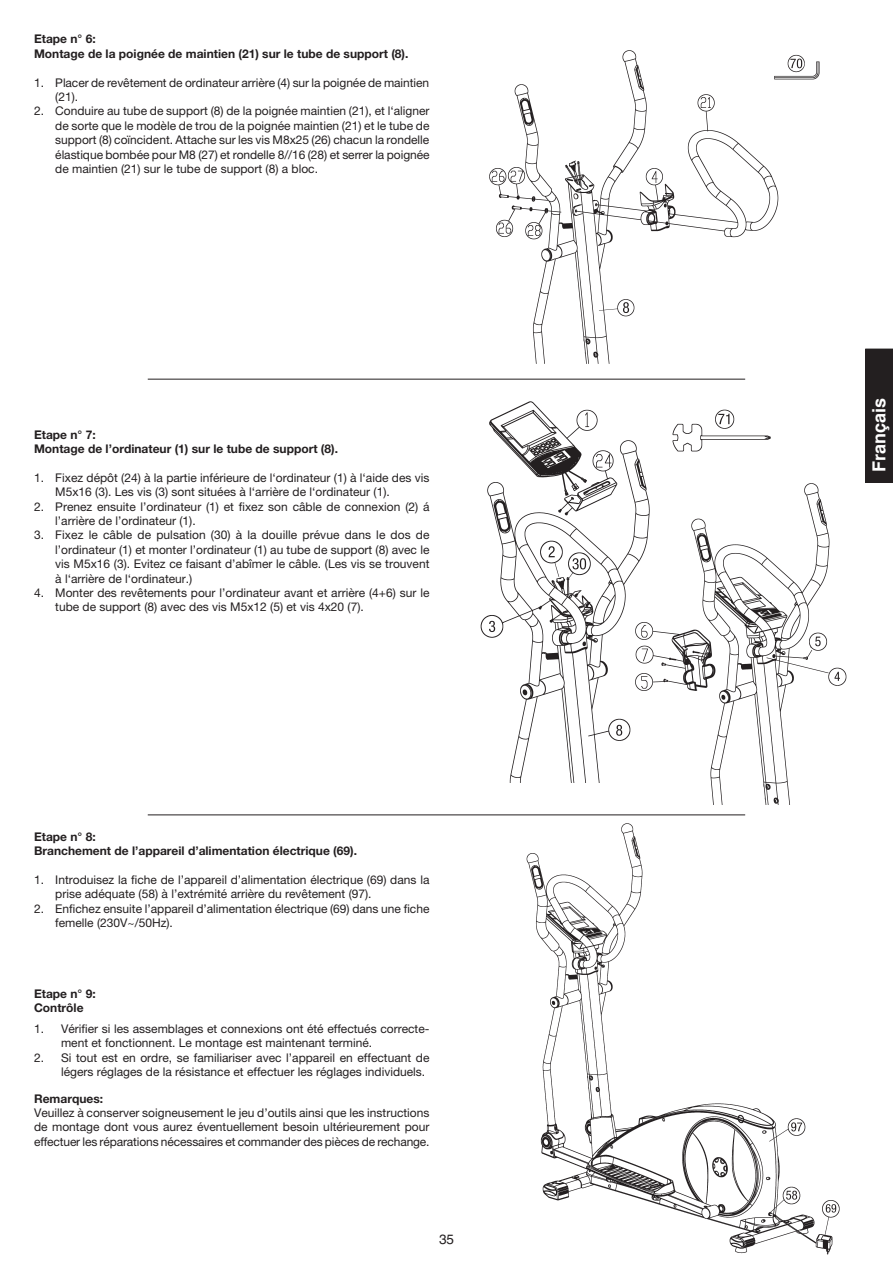
<style>
.page{position:relative;width:893px;height:1263px;background:#fff}
.page>*{position:absolute;margin:0;border:0;box-sizing:border-box;transform-origin:0 0}
.t1{font:700 18px "Helvetica";color:#fff}
.t2{font:13.5px "Helvetica";color:#231f20}
.Body_Text{font:12px/14.4px "Helvetica Neue";color:#231f20}
.Body_Text-2{font:700 12px "Helvetica Neue";color:#231f20}
</style>
<div class="page">
<div style="left:865px;top:349px;width:28px;height:134px;background:#231f20"></div>
<img style="left:489px;top:50px;width:331px;height:314px">
<hr style="left:148px;top:379px;width:597px;height:1px;background:#231f20">
<hr style="left:148px;top:814px;width:597px;height:1px;background:#231f20">
<img style="left:480px;top:401px;width:154px;height:382px">
<img style="left:623px;top:463px;width:224px;height:342px">
<img style="left:513px;top:814px;width:327px;height:441px">
<img style="left:634px;top:409px;width:142px;height:71px">
<p class="Body_Text-2" style="left:34px;top:32px;width:63px">Etape n° 6:</p>
<p class="Body_Text-2" style="left:34px;top:46px;width:376px">Montage de la poignée de maintien (21) sur le tube de support (8).</p>
<p class="Body_Text" style="left:55px;top:75px;width:375px;text-indent:-21px">1. Placer de revêtement de ordinateur arrière (4) sur la poignée de maintien (21).</p>
<p class="Body_Text" style="left:55px;top:104px;width:376px;text-align:justify;text-indent:-21px">2. Conduire au tube de support (8) de la poignée maintien (21), et l‘aligner de sorte que le modèle de trou de la poignée maintien (21) et le tube de support (8) coïncident. Attache sur les vis M8x25 (26) chacun la rondelle élastique bombée pour M8 (27) et rondelle 8//16 (28) et serrer la poignée de maintien (21) sur le tube de support (8) a bloc.</p>
<p class="Body_Text-2" style="left:34px;top:427px;width:63px">Etape n° 7:</p>
<p class="Body_Text-2" style="left:34px;top:441px;width:305px">Montage de l’ordinateur (1) sur le tube de support (8).</p>
<p class="Body_Text" style="left:55px;top:470px;width:376px;text-indent:-21px">1. Fixez dépôt (24) à la partie inférieure de l‘ordinateur (1) à l‘aide des vis<br>M5x16 (3). Les vis (3) sont situées à l‘arrière de l‘ordinateur (1).</p>
<p class="Body_Text" style="left:55px;top:499px;width:376px;text-indent:-21px">2. Prenez ensuite l’ordinateur (1) et fixez son câble de connexion (2) á l’arrière de l’ordinateur (1).</p>
<p class="Body_Text" style="left:55px;top:528px;width:376px;text-align:justify;text-indent:-21px">3. Fixez le câble de pulsation (30) à la douille prévue dans le dos de l’ordinateur (1) et monter l’ordinateur (1) au tube de support (8) avec le vis M5x16 (3). Evitez ce faisant d’abîmer le câble. (Les vis se trouvent à l‘arrière de l‘ordinateur.)</p>
<p class="Body_Text" style="left:55px;top:585px;width:376px;text-indent:-21px">4. Monter des revêtements pour l’ordinateur avant et arrière (4+6) sur le tube de support (8) avec des vis M5x12 (5) et vis 4x20 (7).</p>
<p class="Body_Text-2" style="left:34px;top:829px;width:63px">Etape n° 8:</p>
<p class="Body_Text-2" style="left:34px;top:843px;width:325px">Branchement de l’appareil d’alimentation électrique (69).</p>
<p class="Body_Text" style="left:55px;top:872px;width:376px;text-indent:-21px">1. Introduisez la fiche de l’appareil d’alimentation électrique (69) dans la prise adéquate (58) à l’extrémité arrière du revêtement (97).</p>
<p class="Body_Text" style="left:55px;top:901px;width:376px;text-indent:-21px">2. Enfichez ensuite l’appareil d’alimentation électrique (69) dans une fiche femelle (230V~/50Hz).</p>
<p class="Body_Text-2" style="left:34px;top:986px;width:63px">Etape n° 9:</p>
<p class="Body_Text-2" style="left:34px;top:1001px;width:51px">Contrôle</p>
<p class="Body_Text" style="left:61px;top:1021px;width:370px;text-indent:-27px">1. Vérifier si les assemblages et connexions ont été effectués correcte&shy;ment et fonctionnent. Le montage est maintenant terminé.</p>
<p class="Body_Text" style="left:61px;top:1050px;width:370px;text-indent:-27px">2. Si tout est en ordre, se familiariser avec l’appareil en effectuant de légers réglages de la résistance et effectuer les réglages individuels.</p>
<p class="Body_Text-2" style="left:34px;top:1091px;width:71px">Remarques:</p>
<p class="Body_Text" style="left:34px;top:1105px;width:397px;text-align:justify">Veuillez à conserver soigneusement le jeu d’outils ainsi que les instructions de montage dont vous aurez éventuellement besoin ultérieurement pour effectuer les réparations nécessaires et commander des pièces de rechange.</p>
<p class="t2" style="left:439px;top:1231px;width:17px">35</p>
<p class="t1" style="left:868px;top:472px;width:76px;rotate:-90deg">Français</p>
</div>
